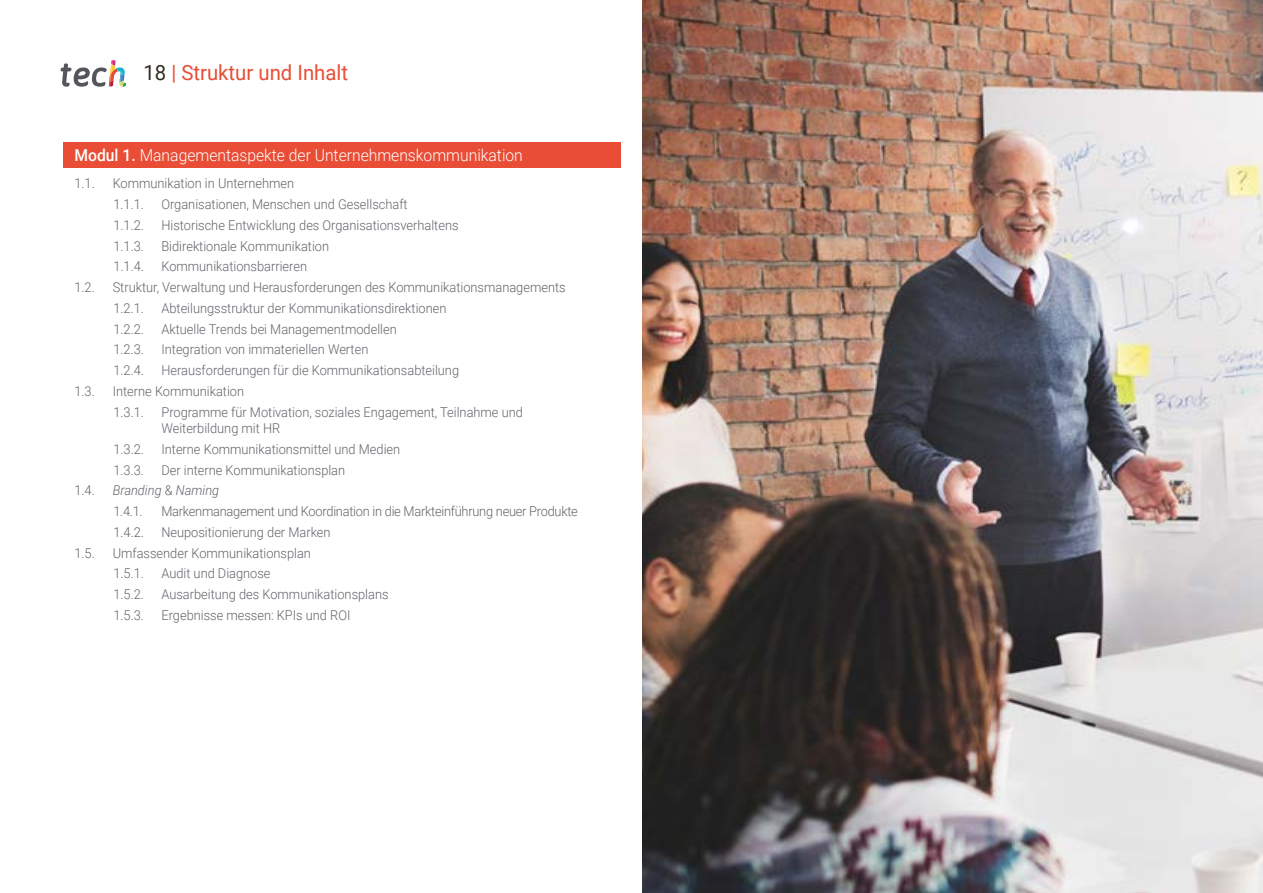
<style>
.page{position:relative;width:1263px;height:893px;background:#fff}
.page>*{position:absolute;margin:0;border:0;box-sizing:border-box;transform-origin:0 0}
.t1{font:21px "Roboto";color:#e94d35}
.t2{font:300 16.5px "Roboto";color:#fff;scale:.95 1}
.t3{font:300 13.5px/20.7px "Roboto";color:#61646a;scale:.95 1}
.t4{font:300 13.5px "Roboto";letter-spacing:-.02em;color:#61646a;scale:.95 1}
.t5{font:italic 300 13.5px/20.7px "Roboto";color:#61646a;scale:.95 1}
.s1{color:#312e20}
.s2{font-weight:500}
.s3{font-style:normal}
</style>
<div class="page">
<img style="left:642px;top:0;width:621px;height:893px">
<svg style="left:61px;top:60px;width:65px;height:27px"></svg>
<div style="left:63px;top:142px;width:558px;height:25px;background:#e94d35"></div>
<h1 class="t1" style="left:144px;top:57px;width:206px"><span class="s1">18</span> | Struktur und Inhalt</h1>
<p class="t2" style="left:74px;top:144px;width:474px"><span class="s2">Modul 1.</span> Managementaspekte der Unternehmenskommunikation</p>
<p class="t3" style="left:74px;top:173px;width:23px">1.1.</p>
<p class="t3" style="left:113px;top:173px;width:193px">Kommunikation in Unternehmen<br>1.1.1.</p>
<p class="t3" style="left:161px;top:193px;width:261px">Organisationen, Menschen und Gesellschaft</p>
<p class="t3" style="left:113px;top:214px;width:34px">1.1.2.</p>
<p class="t3" style="left:161px;top:214px;width:314px">Historische Entwicklung des Organisationsverhaltens</p>
<p class="t3" style="left:113px;top:235px;width:34px">1.1.3.</p>
<p class="t3" style="left:161px;top:235px;width:178px">Bidirektionale Kommunikation</p>
<p class="t3" style="left:113px;top:256px;width:34px">1.1.4.</p>
<p class="t3" style="left:161px;top:256px;width:155px">Kommunikationsbarrieren</p>
<p class="t3" style="left:74px;top:276px;width:23px">1.2.</p>
<p class="t3" style="left:113px;top:276px;width:478px">Struktur, Verwaltung und Herausforderungen des Kommunikationsmanagements<br>1.2.1.</p>
<p class="t3" style="left:161px;top:297px;width:301px">Abteilungsstruktur der Kommunikationsdirektionen</p>
<p class="t3" style="left:113px;top:318px;width:34px">1.2.2.</p>
<p class="t3" style="left:161px;top:318px;width:249px">Aktuelle Trends bei Managementmodellen</p>
<p class="t3" style="left:113px;top:339px;width:34px">1.2.3.</p>
<p class="t3" style="left:161px;top:339px;width:219px">Integration von immateriellen Werten</p>
<p class="t3" style="left:113px;top:359px;width:34px">1.2.4.</p>
<p class="t3" style="left:161px;top:359px;width:315px">Herausforderungen für die Kommunikationsabteilung</p>
<p class="t3" style="left:74px;top:380px;width:23px">1.3.</p>
<p class="t3" style="left:113px;top:380px;width:140px">Interne Kommunikation<br>1.3.1.</p>
<p class="t3" style="left:161px;top:403px;width:382px;line-height:16.5px">Programme für Motivation, soziales Engagement, Teilnahme und<br>Weiterbildung mit HR</p>
<p class="t3" style="left:113px;top:438px;width:34px">1.3.2.</p>
<p class="t3" style="left:161px;top:438px;width:253px">Interne Kommunikationsmittel und Medien</p>
<p class="t3" style="left:113px;top:459px;width:34px">1.3.3.</p>
<p class="t3" style="left:161px;top:459px;width:195px">Der interne Kommunikationsplan</p>
<p class="t3" style="left:74px;top:480px;width:23px">1.4.</p>
<p class="t5" style="left:113px;top:480px;width:114px">Branding <span class="s3">&amp;</span> Naming<br><span class="s3">1.4.1.</span></p>
<p class="t4" style="left:161px;top:502px;width:440px">Markenmanagement und Koordination in die Markteinführung neuer Produkte</p>
<p class="t3" style="left:113px;top:521px;width:34px">1.4.2.</p>
<p class="t3" style="left:161px;top:521px;width:179px">Neupositionierung der Marken</p>
<p class="t3" style="left:74px;top:542px;width:23px">1.5.</p>
<p class="t3" style="left:113px;top:542px;width:210px">Umfassender Kommunikationsplan<br>1.5.1.</p>
<p class="t3" style="left:161px;top:563px;width:116px">Audit und Diagnose</p>
<p class="t3" style="left:113px;top:583px;width:34px">1.5.2.</p>
<p class="t3" style="left:161px;top:583px;width:241px">Ausarbeitung des Kommunikationsplans</p>
<p class="t3" style="left:113px;top:604px;width:34px">1.5.3.</p>
<p class="t3" style="left:161px;top:604px;width:200px">Ergebnisse messen: KPIs und ROI</p>
</div>
